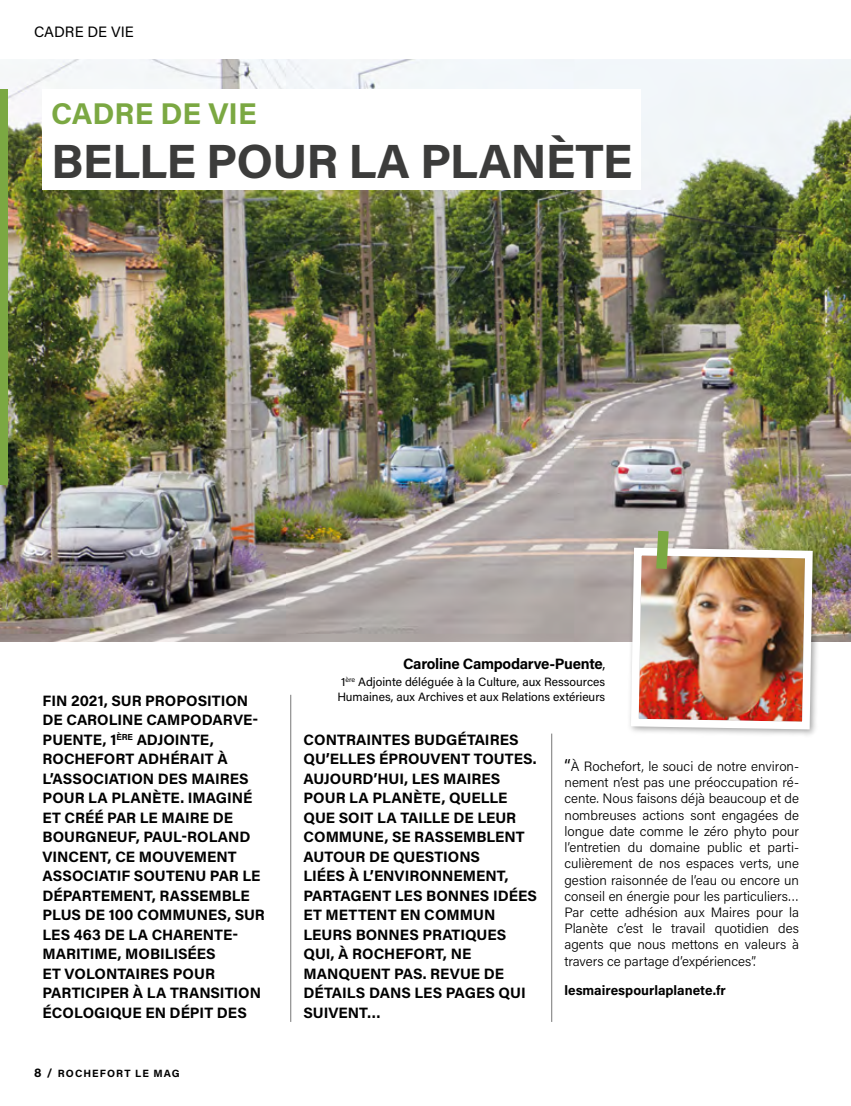
<style>
.page{position:relative;width:851px;height:1106px;background:#fff}
.page>*{position:absolute;margin:0;border:0;box-sizing:border-box;transform-origin:0 0}
.t1{font:700 48px "Acumin Pro";letter-spacing:-.02em;color:#3c3c3b}
.t2{font:700 30px "Acumin Pro";color:#7ba842}
.t3{font:700 15px/19.5px "Acumin Pro";color:#000}
.t4{font:700 15px "Acumin Pro";letter-spacing:-.02em;color:#000}
.t5{font:15px "Acumin Pro";color:#000}
.t6{font:300 13.5px/16.2px "Acumin Pro";color:#000;text-align:justify}
.t7{font:700 13.5px "Acumin Pro";color:#000}
.t8{font:12px/15px "Acumin Pro";color:#000;text-align:center}
.t9{font:700 10.5px "Acumin Pro";letter-spacing:.1em;color:#000}
.s1{font-size:12.15px}
.s2{font-weight:400;font-size:13.5px}
.s3{font-weight:400;font-size:16.5px}
</style>
<div class="page">
<img style="left:0;top:60px;width:850px;height:581px">
<div style="left:43px;top:89px;width:598px;height:101px;background:#fff"></div>
<hr style="left:290px;top:694px;width:1px;height:327px;background:#777">
<hr style="left:551px;top:733px;width:1px;height:288px;background:#777">
<div style="left:0;top:89px;width:7px;height:395px;background:#7ba842"></div>
<div style="left:626px;top:543px;width:194px;height:195px;background:#000;opacity:.36"></div>
<img style="left:627px;top:531px;width:189px;height:202px">
<p class="t5" style="left:34px;top:21px;width:101px">CADRE DE VIE</p>
<h2 class="t2" style="left:51px;top:93px;width:207px">CADRE DE VIE</h2>
<h1 class="t1" style="left:51px;top:128px;width:582px">BELLE POUR LA PLANÈTE</h1>
<p class="t3" style="left:43px;top:690px;width:224px">FIN 2021, SUR PROPOSITION<br>DE CAROLINE CAMPODARVE-<br>PUENTE, 1<sup>ÈRE</sup> ADJOINTE,<br>ROCHEFORT ADHÉRAIT À<br>L’ASSOCIATION DES MAIRES<br>POUR LA PLANÈTE. IMAGINÉ<br>ET CRÉÉ PAR LE MAIRE DE<br>BOURGNEUF, PAUL-ROLAND<br>VINCENT, CE MOUVEMENT<br>ASSOCIATIF SOUTENU PAR LE<br>DÉPARTEMENT, RASSEMBLE<br>PLUS DE 100 COMMUNES, SUR<br>LES 463 DE LA CHARENTE-<br>MARITIME, MOBILISÉES<br>ET VOLONTAIRES POUR<br>PARTICIPER À LA TRANSITION<br>ÉCOLOGIQUE EN DÉPIT DES</p>
<p class="t9" style="left:34px;top:1065px;width:147px"><span class="s1">8 /</span> ROCHEFORT LE MAG</p>
<p class="t4" style="left:403px;top:653px;width:204px">Caroline Campodarve-Puente<span class="s2">,</span></p>
<p class="t8" style="left:337px;top:673px;width:269px">1<sup>ère</sup> Adjointe déléguée à la Culture, aux Ressources<br>Humaines, aux Archives et aux Relations extérieurs</p>
<p class="t3" style="left:303px;top:729px;width:235px">CONTRAINTES BUDGÉTAIRES<br>QU’ELLES ÉPROUVENT TOUTES.<br>AUJOURD’HUI, LES MAIRES<br>POUR LA PLANÈTE, QUELLE<br>QUE SOIT LA TAILLE DE LEUR<br>COMMUNE, SE RASSEMBLENT<br>AUTOUR DE QUESTIONS<br>LIÉES À L’ENVIRONNEMENT,<br>PARTAGENT LES BONNES IDÉES<br>ET METTENT EN COMMUN<br>LEURS BONNES PRATIQUES<br>QUI, À ROCHEFORT, NE<br>MANQUENT PAS. REVUE DE<br>DÉTAILS DANS LES PAGES QUI<br>SUIVENT…</p>
<p class="t6" style="left:564px;top:757px;width:236px"><span class="s3">“</span>À Rochefort, le souci de notre environ&shy;nement n’est pas une préoccupation ré&shy;cente. Nous faisons déjà beaucoup et de nombreuses actions sont engagées de longue date comme le zéro phyto pour l’entretien du domaine public et parti&shy;culièrement de nos espaces verts, une gestion raisonnée de l’eau ou encore un conseil en énergie pour les particuliers… Par cette adhésion aux Maires pour la Planète c’est le travail quotidien des agents que nous mettons en valeurs à travers ce partage d’expériences”.</p>
<p class="t7" style="left:564px;top:980px;width:163px">lesmairespourlaplanete.fr</p>
</div>
